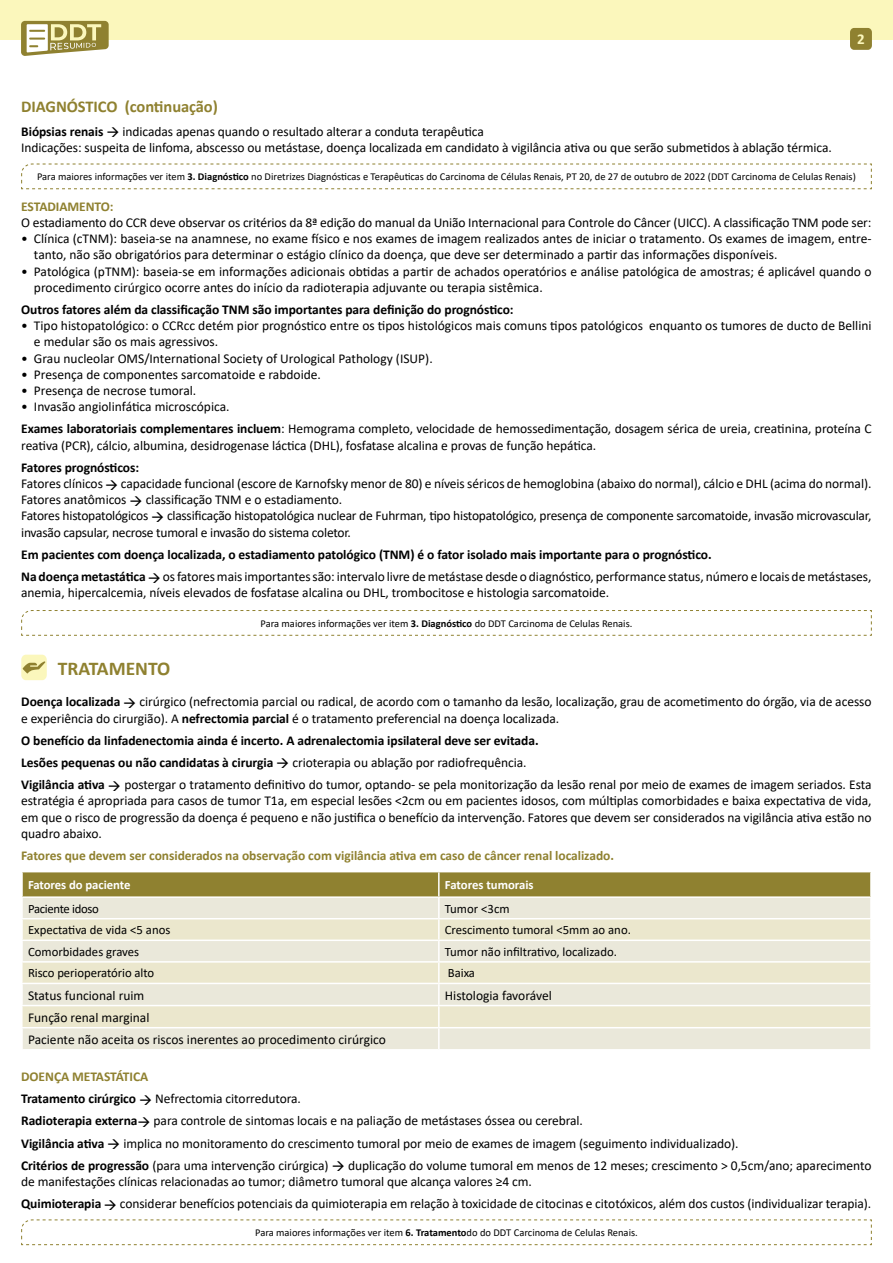
<style>
.page{position:relative;width:893px;height:1263px;background:#fff}
.page>*{position:absolute;margin:0;border:0;box-sizing:border-box;transform-origin:0 0}
.t1{font:700 19.5px "Calibri";color:#8f8130}
.t2{font:700 16.5px "Calibri";letter-spacing:-.005em;color:#8f8130}
.t3{font:700 15px "Calibri";color:#fbf7bc}
.t4{font:13.5px/16.2px "Calibri";letter-spacing:-.005em;color:#000}
.t5{font:700 13.5px/22.2px "Calibri";letter-spacing:-.005em;color:#000}
.t6{font:700 13.5px "Calibri";letter-spacing:-.005em;color:#8f8130}
.t7{font:12.75px "Calibri";color:#000}
.t8{font:700 12.75px "Calibri";letter-spacing:-.005em;color:#fff}
.t9{font:12.75px "Calibri";letter-spacing:-.025em;color:#000}
.t10{font:10.5px "Calibri";color:#000}
.s1{font-weight:700}
.s2{font-weight:400}
.s3{font-weight:700;color:#8f8130}
</style>
<div class="page">
<div style="left:0;top:0;width:893px;height:39px;background:#fbf7bc"></div>
<div style="left:850px;top:28px;width:22px;height:22px;background:#8f8130;border-radius:4px"></div>
<svg style="left:21px;top:21px;width:88px;height:35px"></svg>
<div style="left:23px;top:872px;width:847px;height:24px;background:#8f8130"></div>
<div style="left:23px;top:898px;width:847px;height:151px;background:#eae8da"></div>
<svg style="left:23px;top:919px;width:847px;height:108px;background:#ebe7d1"></svg>
<div style="left:23px;top:941px;width:847px;height:20px;background:#eae8da"></div>
<hr style="left:438px;top:898px;width:2px;height:20px;background:#fff">
<hr style="left:21px;top:918px;width:418px;height:1px;background:#fff">
<hr style="left:439px;top:918px;width:433px;height:1px;background:#fff">
<hr style="left:438px;top:919px;width:2px;height:20px;background:#fff">
<hr style="left:439px;top:939px;width:433px;height:2px;background:#fff">
<hr style="left:439px;top:961px;width:433px;height:2px;background:#fff">
<hr style="left:438px;top:963px;width:2px;height:20px;background:#fff">
<hr style="left:438px;top:1006px;width:2px;height:21px;background:#fff">
<hr style="left:21px;top:939px;width:418px;height:2px;background:#fff">
<hr style="left:438px;top:941px;width:2px;height:20px;background:#fff">
<hr style="left:21px;top:961px;width:418px;height:2px;background:#fff">
<hr style="left:438px;top:872px;width:2px;height:24px;background:#fff">
<hr style="left:21px;top:983px;width:418px;height:1px;background:#fff">
<hr style="left:21px;top:1005px;width:418px;height:1px;background:#fff">
<hr style="left:439px;top:983px;width:433px;height:1px;background:#fff">
<hr style="left:438px;top:984px;width:2px;height:21px;background:#fff">
<hr style="left:439px;top:1005px;width:433px;height:1px;background:#fff">
<hr style="left:21px;top:1027px;width:418px;height:1px;background:#fff">
<hr style="left:439px;top:1027px;width:433px;height:1px;background:#fff">
<hr style="left:438px;top:1028px;width:2px;height:21px;background:#fff">
<div style="left:21px;top:655px;width:26px;height:25px;background:#fbf7bc;border-radius:5px"></div>
<svg style="left:23px;top:661px;width:23px;height:12px"></svg>
<svg style="left:21px;top:163px;width:851px;height:27px"></svg>
<svg style="left:21px;top:610px;width:851px;height:26px"></svg>
<svg style="left:21px;top:1219px;width:851px;height:26px"></svg>
<p class="t2" style="left:21px;top:95px;width:198px">DIAGNÓSTICO (continuação)</p>
<p class="t4" style="left:21px;top:123px;width:812px"><span class="s1">Biópsias renais</span> → indicadas apenas quando o resultado alterar a conduta terapêutica<br>Indicações: suspeita de linfoma, abscesso ou metástase, doença localizada em candidato à vigilância ativa ou que serão submetidos à ablação térmica.</p>
<p class="t3" style="left:857px;top:28px;width:9px">2</p>
<p class="t10" style="left:37px;top:170px;width:820px">Para maiores informações ver item <span class="s1">3. Diagnóstico</span> no Diretrizes Diagnósticas e Terapêuticas do Carcinoma de Células Renais, PT 20, de 27 de outubro de 2022 (DDT Carcinoma de Celulas Renais)</p>
<p class="t6" style="left:21px;top:197px;width:94px">ESTADIAMENTO:</p>
<p class="t4" style="left:21px;top:214px;width:852px">O estadiamento do CCR deve observar os critérios da 8ª edição do manual da União Internacional para Controle do Câncer (UICC). A classificação TNM pode ser:</p>
<p class="t4" style="left:34px;top:230px;width:839px;text-indent:-13px">• Clínica (cTNM): baseia-se na anamnese, no exame físico e nos exames de imagem realizados antes de iniciar o tratamento. Os exames de imagem, entre&shy;tanto, não são obrigatórios para determinar o estágio clínico da doença, que deve ser determinado a partir das informações disponíveis.</p>
<p class="t4" style="left:34px;top:263px;width:839px;text-indent:-13px">• Patológica (pTNM): baseia-se em informações adicionais obtidas a partir de achados operatórios e análise patológica de amostras; é aplicável quando o procedimento cirúrgico ocorre antes do início da radioterapia adjuvante ou terapia sistêmica.</p>
<p class="t5" style="left:21px;top:298px;width:494px">Outros fatores além da classificação TNM são importantes para definição do prognóstico:</p>
<p class="t4" style="left:34px;top:317px;width:839px;text-indent:-13px">• Tipo histopatológico: o CCRcc detém pior prognóstico entre os tipos histológicos mais comuns tipos patológicos enquanto os tumores de ducto de Bellini e medular são os mais agressivos.</p>
<p class="t4" style="left:21px;top:350px;width:413px">• Grau nucleolar OMS/International Society of Urological Pathology (ISUP).</p>
<p class="t4" style="left:21px;top:366px;width:301px">• Presença de componentes sarcomatoide e rabdoide.</p>
<p class="t4" style="left:21px;top:382px;width:177px">• Presença de necrose tumoral.</p>
<p class="t4" style="left:21px;top:395px;width:852px;line-height:22.2px">• Invasão angiolinfática microscópica.<br><span class="s1">Exames laboratoriais complementares incluem</span>: Hemograma completo, velocidade de hemossedimentação, dosagem sérica de ureia, creatinina, proteína C</p>
<p class="t4" style="left:21px;top:437px;width:576px">reativa (PCR), cálcio, albumina, desidrogenase láctica (DHL), fosfatase alcalina e provas de função hepática.</p>
<p class="t4" style="left:21px;top:459px;width:852px"><span class="s1">Fatores prognósticos:<br></span>Fatores clínicos → capacidade funcional (escore de Karnofsky menor de 80) e níveis séricos de hemoglobina (abaixo do normal), cálcio e DHL (acima do normal).<br>Fatores anatômicos → classificação TNM e o estadiamento.<br>Fatores histopatológicos → classificação histopatológica nuclear de Fuhrman, tipo histopatológico, presença de componente sarcomatoide, invasão microvascular, invasão capsular, necrose tumoral e invasão do sistema coletor.</p>
<p class="t5" style="left:21px;top:543px;width:852px">Em pacientes com doença localizada, o estadiamento patológico (TNM) é o fator isolado mais importante para o prognóstico.<br>Na doença metastática→ <span class="s2">os fatores mais importantes são: intervalo livre de metástase desde o diagnóstico, performance status, número e locais de metástases,</span></p>
<p class="t4" style="left:21px;top:584px;width:590px">anemia, hipercalcemia, níveis elevados de fosfatase alcalina ou DHL, trombocitose e histologia sarcomatoide.</p>
<h1 class="t1" style="left:58px;top:654px;width:114px">TRATAMENTO</h1>
<p class="t10" style="left:260px;top:616px;width:373px">Para maiores informações ver item <span class="s1">3. Diagnóstico</span> do DDT Carcinoma de Celulas Renais.</p>
<p class="t4" style="left:21px;top:693px;width:852px"><span class="s1">Doença localizada</span> → cirúrgico (nefrectomia parcial ou radical, de acordo com o tamanho da lesão, localização, grau de acometimento do órgão, via de acesso e experiência do cirurgião). A <span class="s1">nefrectomia parcial</span> é o tratamento preferencial na doença localizada.</p>
<p class="t4" style="left:21px;top:729px;width:852px;line-height:22.2px"><span class="s1">O benefício da linfadenectomia ainda é incerto. A adrenalectomia ipsilateral deve ser evitada.<br>Lesões pequenas ou não candidatas à cirurgia</span> → crioterapia ou ablação por radiofrequência.<br><span class="s1">Vigilância ativa</span> → postergar o tratamento definitivo do tumor, optando- se pela monitorização da lesão renal por meio de exames de imagem seriados. Esta</p>
<p class="t4" style="left:21px;top:792px;width:852px;text-align:justify">estratégia é apropriada para casos de tumor T1a, em especial lesões &lt;2cm ou em pacientes idosos, com múltiplas comorbidades e baixa expectativa de vida, em que o risco de progressão da doença é pequeno e não justifica o benefício da intervenção. Fatores que devem ser considerados na vigilância ativa estão no quadro abaixo.</p>
<p class="t6" style="left:21px;top:846px;width:594px">Fatores que devem ser considerados na observação com vigilância ativa em caso de câncer renal localizado.</p>
<p class="t8" style="left:28px;top:876px;width:104px">Fatores do paciente</p>
<p class="t8" style="left:445px;top:876px;width:90px">Fatores tumorais</p>
<p class="t9" style="left:28px;top:900px;width:72px">Paciente idoso</p>
<p class="t7" style="left:445px;top:900px;width:66px">Tumor &lt;3cm</p>
<p class="t7" style="left:28px;top:921px;width:144px">Expectativa de vida &lt;5 anos</p>
<p class="t7" style="left:445px;top:921px;width:188px">Crescimento tumoral &lt;5mm ao ano.</p>
<p class="t7" style="left:28px;top:943px;width:113px">Comorbidades graves</p>
<p class="t7" style="left:445px;top:943px;width:174px">Tumor não infiltrativo, localizado.</p>
<p class="t7" style="left:28px;top:964px;width:128px">Risco perioperatório alto</p>
<p class="t7" style="left:448px;top:964px;width:29px">Baixa</p>
<p class="t4" style="left:28px;top:987px;width:118px">Status funcional ruim</p>
<p class="t4" style="left:445px;top:987px;width:108px">Histologia favorável</p>
<p class="t4" style="left:28px;top:1006px;width:359px;line-height:22.2px">Função renal marginal<br>Paciente não aceita os riscos inerentes ao procedimento cirúrgico</p>
<p class="t4" style="left:21px;top:1065px;width:852px;line-height:22.2px"><span class="s3">DOENÇA METASTÁTICA<br></span><span class="s1">Tratamento cirúrgico</span> → Nefrectomia citorredutora.<br><span class="s1">Radioterapia externa</span>→ para controle de sintomas locais e na paliação de metástases óssea ou cerebral.<br><span class="s1">Vigilância ativa</span> → implica no monitoramento do crescimento tumoral por meio de exames de imagem (seguimento individualizado).<br><span class="s1">Critérios de progressão</span> (para uma intervenção cirúrgica) → duplicação do volume tumoral em menos de 12 meses; crescimento &gt; 0,5cm/ano; aparecimento</p>
<p class="t4" style="left:21px;top:1170px;width:852px;line-height:22.2px">de manifestações clínicas relacionadas ao tumor; diâmetro tumoral que alcança valores ≥4 cm.<br><span class="s1">Quimioterapia</span> → considerar benefícios potenciais da quimioterapia em relação à toxicidade de citocinas e citotóxicos, além dos custos (individualizar terapia).</p>
<p class="t10" style="left:255px;top:1225px;width:384px">Para maiores informações ver item <span class="s1">6. Tratamento</span>do do DDT Carcinoma de Celulas Renais.</p>
</div>
